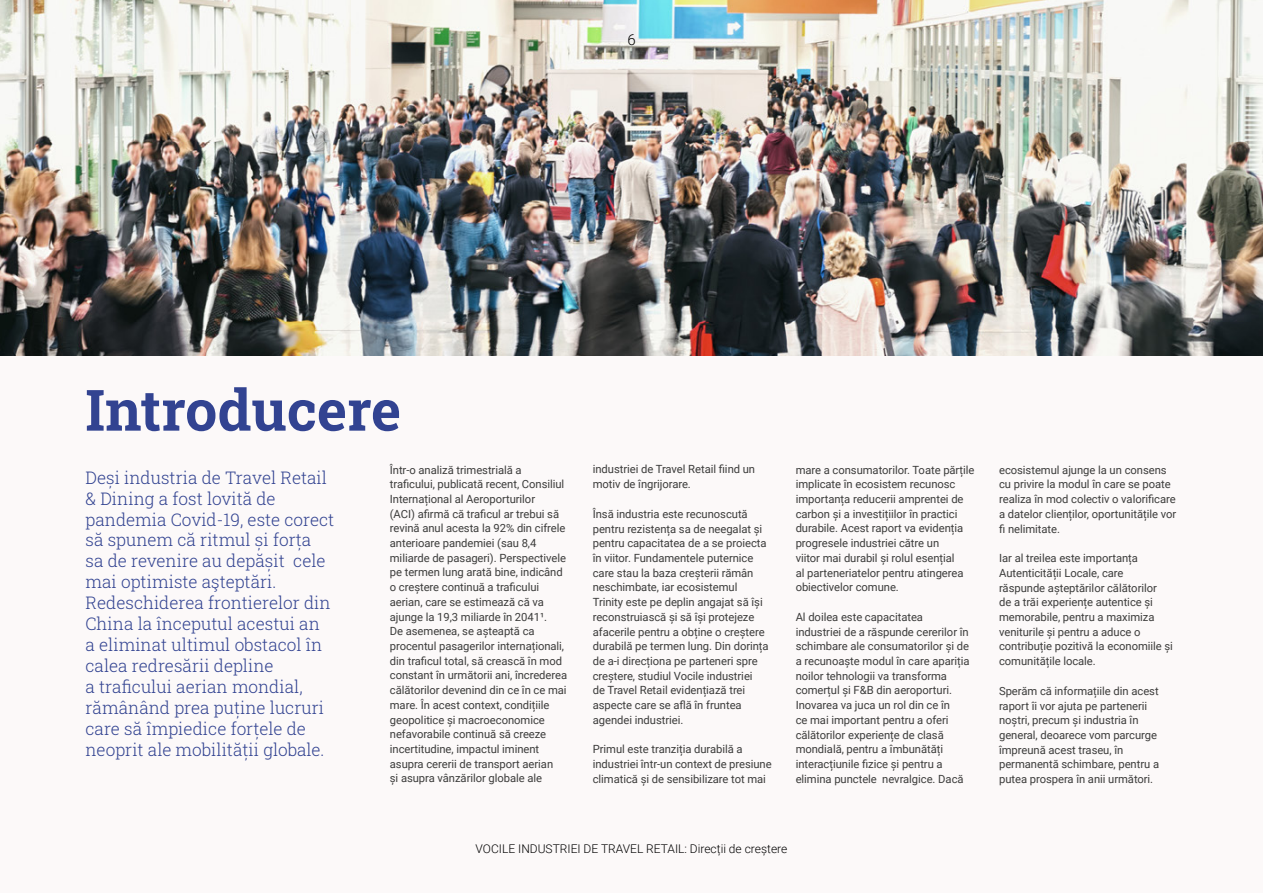
<style>
.page{position:relative;width:1263px;height:893px;background:#fcf9f9}
.page>*{position:absolute;margin:0;border:0;box-sizing:border-box;transform-origin:0 0}
.t1{font:57px "Roboto Slab";color:#324391}
.t2{font:17.25px/21px "Roboto Slab";color:#324391}
.t3{font:300 15px "Roboto";color:#000}
.t4{font:300 12px "Roboto";color:#000}
.t5{font:11.25px/14.7px "Roboto";letter-spacing:-.005em;color:#3c3c3b}
</style>
<div class="page">
<img style="left:0;top:0;width:1263px;height:356px">
<h3 class="t3" style="left:627px;top:29px;width:10px">6</h3>
<h1 class="t1" style="left:85px;top:371px;width:317px">Introducere</h1>
<p class="t2" style="left:86px;top:466px;width:250px">Deși industria de Travel Retail &amp; Dining a fost lovită de pandemia Covid-19, este corect să spunem că ritmul și forța<br>sa de revenire au depășit cele mai optimiste aşteptări.<br>Redeschiderea frontierelor din<br>China la începutul acestui an<br>a eliminat ultimul obstacol în calea redresării depline<br>a traficului aerian mondial, rămânând prea puține lucruri care să împiedice forțele de neoprit ale mobilității globale.</p>
<p class="t5" style="left:390px;top:462px;width:179px">Într-o analiză trimestrială a traficului, publicată recent, Consiliul Internațional al Aeroporturilor<br>(ACI) afirmă că traficul ar trebui să revină anul acesta la 92% din cifrele anterioare pandemiei (sau 8,4 miliarde de pasageri). Perspectivele pe termen lung arată bine, indicând o creștere continuă a traficului aerian, care se estimează că va ajunge la 19,3 miliarde în 2041¹.<br>De asemenea, se așteaptă ca procentul pasagerilor internaționali, din traficul total, să crească în mod constant în următorii ani, încrederea călătorilor devenind din ce în ce mai mare. În acest context, condițiile geopolitice și macroeconomice nefavorabile continuă să creeze incertitudine, impactul iminent asupra cererii de transport aerian<br>și asupra vânzărilor globale ale</p>
<p class="t5" style="left:796px;top:462px;width:180px">mare a consumatorilor. Toate părțile implicate în ecosistem recunosc importanța reducerii amprentei de carbon și a investițiilor în practici durabile. Acest raport va evidenția progresele industriei către un<br>viitor mai durabil și rolul esențial<br>al parteneriatelor pentru atingerea obiectivelor comune.</p>
<p class="t5" style="left:593px;top:462px;width:164px">industriei de Travel Retail fiind un motiv de îngrijorare.</p>
<p class="t5" style="left:593px;top:506px;width:177px">Însă industria este recunoscută pentru rezistența sa de neegalat și pentru capacitatea de a se proiecta în viitor. Fundamentele puternice care stau la baza creșterii rămân neschimbate, iar ecosistemul Trinity este pe deplin angajat să își reconstruiască și să își protejeze afacerile pentru a obține o creștere durabilă pe termen lung. Din dorința de a-i direcționa pe parteneri spre creștere, studiul Vocile industriei<br>de Travel Retail evidențiază trei aspecte care se află în fruntea agendei industriei.</p>
<p class="t5" style="left:593px;top:742px;width:180px">Primul este tranziția durabilă a industriei într-un context de presiune climatică și de sensibilizare tot mai</p>
<p class="t5" style="left:796px;top:609px;width:175px">Al doilea este capacitatea industriei de a răspunde cererilor în schimbare ale consumatorilor și de a recunoaște modul în care apariția noilor tehnologii va transforma comerțul și F&amp;B din aeroporturi.<br>Inovarea va juca un rol din ce în<br>ce mai important pentru a oferi călătorilor experiențe de clasă mondială, pentru a îmbunătăți interacțiunile fizice și pentru a elimina punctele nevralgice. Dacă</p>
<p class="t4" style="left:476px;top:840px;width:313px">VOCILE INDUSTRIEI DE TRAVEL RETAIL: Direcții de creștere</p>
<p class="t5" style="left:999px;top:462px;width:179px">ecosistemul ajunge la un consens cu privire la modul în care se poate realiza în mod colectiv o valorificare a datelor clienților, oportunitățile vor fi nelimitate.</p>
<p class="t5" style="left:999px;top:550px;width:175px">Iar al treilea este importanța<br>Autenticității Locale, care<br>răspunde așteptărilor călătorilor<br>de a trăi experiențe autentice și memorabile, pentru a maximiza veniturile și pentru a aduce o contribuție pozitivă la economiile și comunitățile locale.</p>
<p class="t5" style="left:999px;top:683px;width:162px">Sperăm că informațiile din acest raport îi vor ajuta pe partenerii noștri, precum și industria în general, deoarece vom parcurge împreună acest traseu, în permanentă schimbare, pentru a putea prospera în anii următori.</p>
</div>
